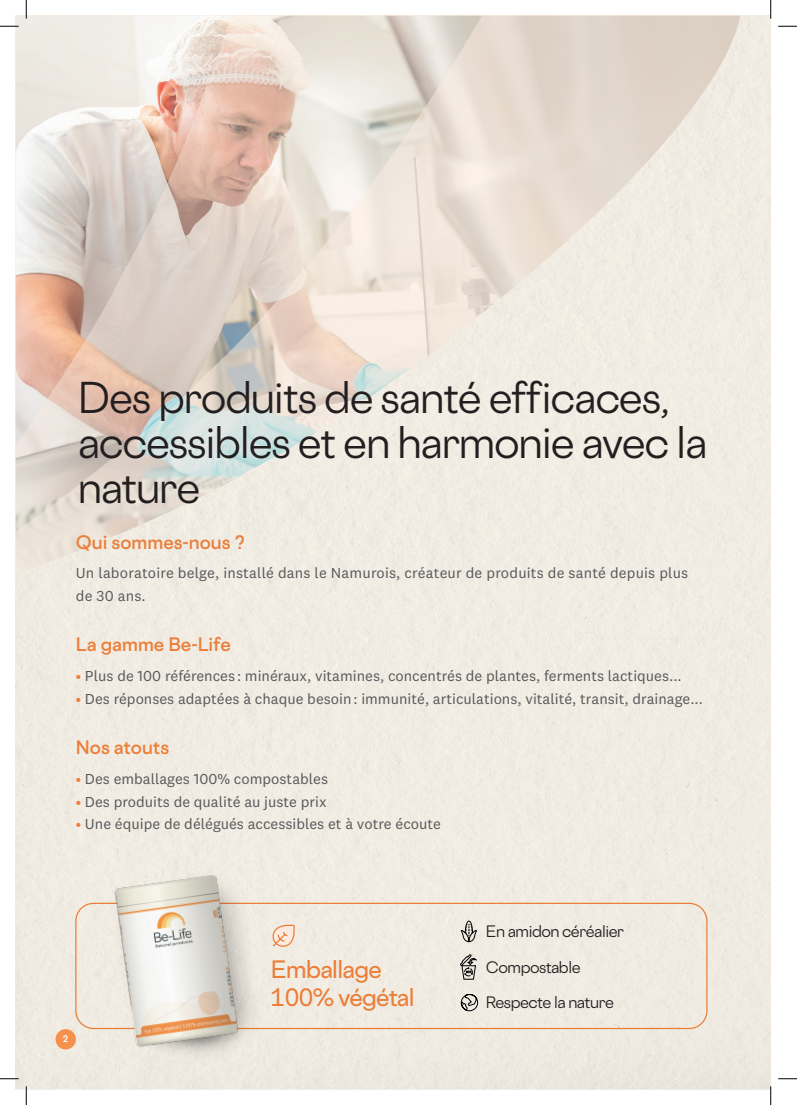
<style>
.page{position:relative;width:797px;height:1105px;background:#fff}
.page>*{position:absolute;margin:0;border:0;box-sizing:border-box;transform-origin:0 0}
.t1{font:40px/45px "Cosmica";letter-spacing:-.03em;color:#231f20}
.t2{font:500 22.5px/27.6px "Cosmica";letter-spacing:-.03em;color:#eb7e38}
.t3{font:600 17.5px "Cosmica";color:#eb7e38}
.t4{font:15px/22.5px "National 2";color:#57585a}
.t5{font:14.88px "Cosmica";letter-spacing:-.03em;color:#231f20}
.t6{font:500 10px "National 2";color:#fff;scale:.93 1}
.s1{color:#eb7e38}
</style>
<div class="page">
<div style="left:16px;top:16px;width:754px;height:1073px;background:#f0ece3"></div>
<div style="left:595px;top:16px;width:158px;height:646px;background:#f1ece3"></div>
<img style="left:595px;top:16px;width:145px;height:558px">
<svg style="left:16px;top:16px;width:579px;height:648px;background:#ede7dd"></svg>
<img style="left:351px;top:16px;width:131px;height:516px">
<svg style="left:16px;top:16px;width:335px;height:633px;background:#e8e0d6"></svg>
<img style="left:16px;top:16px;width:215px;height:429px">
<div style="left:75px;top:903px;width:632px;height:126px;border:1px solid #eb7e38;border-radius:18px"></div>
<img style="left:66px;top:815px;width:222px;height:274px">
<svg style="left:270px;top:922px;width:26px;height:26px"></svg>
<svg style="left:461px;top:920px;width:16px;height:22px"></svg>
<svg style="left:459px;top:953px;width:18px;height:27px"></svg>
<svg style="left:460px;top:994px;width:18px;height:20px"></svg>
<div style="left:55px;top:1029px;width:21px;height:20px;background:#f6914d;border-radius:50%"></div>
<svg style="left:0;top:25px;width:19px;height:2px"></svg>
<svg style="left:778px;top:25px;width:19px;height:2px"></svg>
<svg style="left:0;top:1078px;width:19px;height:1px"></svg>
<svg style="left:778px;top:1078px;width:19px;height:1px"></svg>
<svg style="left:25px;top:0;width:2px;height:19px"></svg>
<svg style="left:25px;top:1086px;width:2px;height:19px"></svg>
<svg style="left:770px;top:0;width:1px;height:19px"></svg>
<svg style="left:770px;top:1086px;width:1px;height:19px"></svg>
<h1 class="t1" style="left:78px;top:375px;width:631px">Des produits de santé efficaces, accessibles et en harmonie avec la nature</h1>
<p class="t3" style="left:76px;top:531px;width:170px">Qui sommes-nous ?</p>
<p class="t4" style="left:76px;top:562px;width:614px">Un laboratoire belge, installé dans le Namurois, créateur de produits de santé depuis plus de 30 ans.</p>
<p class="t3" style="left:76px;top:634px;width:156px">La gamme Be-Life</p>
<p class="t4" style="left:76px;top:664px;width:607px"><span class="s1">•</span> Plus de 100 références : minéraux, vitamines, concentrés de plantes, ferments lactiques...</p>
<p class="t4" style="left:76px;top:687px;width:628px"><span class="s1">•</span> Des réponses adaptées à chaque besoin: immunité, articulations, vitalité, transit, drainage...</p>
<p class="t3" style="left:76px;top:737px;width:95px">Nos atouts</p>
<p class="t4" style="left:76px;top:767px;width:254px"><span class="s1">•</span> Des emballages 100% compostables</p>
<p class="t4" style="left:76px;top:790px;width:252px"><span class="s1">•</span> Des produits de qualité au juste prix</p>
<p class="t4" style="left:76px;top:812px;width:367px"><span class="s1">•</span> Une équipe de délégués accessibles et à votre écoute</p>
<p class="t6" style="left:63px;top:1033px;width:7px">2</p>
<h2 class="t2" style="left:271px;top:956px;width:145px">Emballage<br>100% végétal</h2>
<p class="t5" style="left:486px;top:922px;width:140px">En amidon céréalier</p>
<p class="t5" style="left:486px;top:957px;width:96px">Compostable</p>
<p class="t5" style="left:486px;top:993px;width:129px">Respecte la nature</p>
</div>
